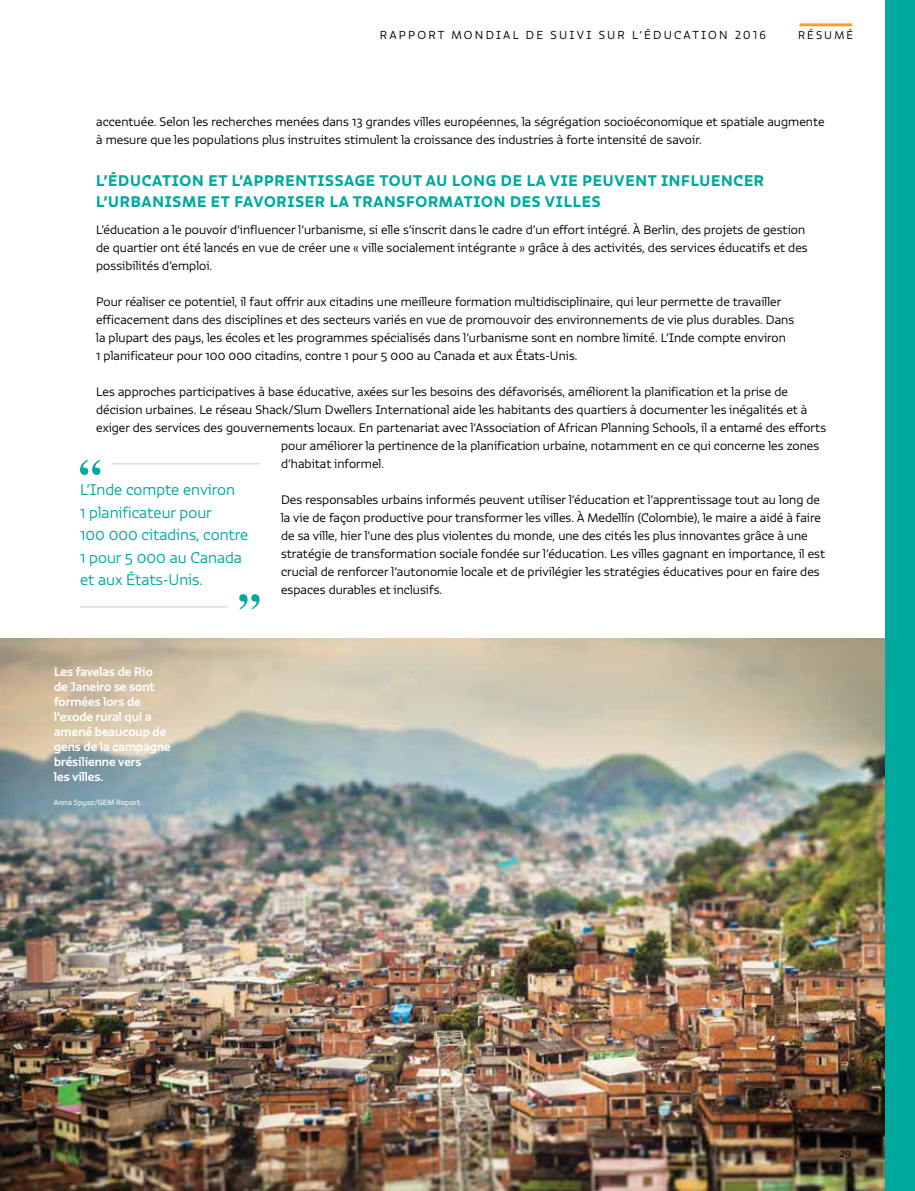
<style>
.page{position:relative;width:915px;height:1191px;background:#fff}
.page>*{position:absolute;margin:0;border:0;box-sizing:border-box;transform-origin:0 0}
.t1{font:15px/21px "Vita Std Bld";letter-spacing:.05em;color:#00a99d}
.t2{font:300 15px/22.5px "Vita Std";color:#00a99d}
.t3{font:300 12px/18px "Vita Std";letter-spacing:.005em;color:#000}
.t4{font:500 12px/15px "Vita Std";color:#fff}
.t5{font:300 11.25px "Vita Std";letter-spacing:.2em;color:#000}
.t6{font:300 10.8px "Vita Std";letter-spacing:.2em;color:#000}
.t7{font:300 10.5px "Vita Std";color:#000}
.t8{font:500 7.5px "Vita Std";color:#fff}
</style>
<div class="page">
<hr style="left:799px;top:23px;width:52px;height:3px;background:#f99d34">
<img style="left:0;top:638px;width:884px;height:553px">
<div style="left:884px;top:0;width:30px;height:1191px;background:#00a99d"></div>
<hr style="left:112px;top:463px;width:147px;height:1px;background:#dfdcdb">
<hr style="left:80px;top:606px;width:147px;height:1px;background:#dfdcdb">
<svg style="left:80px;top:460px;width:20px;height:15px"></svg>
<svg style="left:239px;top:594px;width:20px;height:15px"></svg>
<p class="t5" style="left:380px;top:28px;width:387px">RAPPORT MONDIAL DE SUIVI SUR L’ÉDUCATION 2016</p>
<p class="t6" style="left:797px;top:28px;width:57px">RÉSUMÉ</p>
<p class="t3" style="left:96px;top:113px;width:729px">accentuée. Selon les recherches menées dans 13 grandes villes européennes, la ségrégation socioéconomique et spatiale augmente à mesure que les populations plus instruites stimulent la croissance des industries à forte intensité de savoir.</p>
<p class="t1" style="left:96px;top:170px;width:669px">L’ÉDUCATION ET L’APPRENTISSAGE TOUT AU LONG DE LA VIE PEUVENT INFLUENCER<br>L’URBANISME ET FAVORISER LA TRANSFORMATION DES VILLES</p>
<p class="t3" style="left:96px;top:221px;width:712px">L’éducation a le pouvoir d’influencer l’urbanisme, si elle s’inscrit dans le cadre d’un effort intégré. À Berlin, des projets de gestion de quartier ont été lancés en vue de créer une « ville socialement intégrante » grâce à des activités, des services éducatifs et des possibilités d’emploi.</p>
<p class="t3" style="left:96px;top:293px;width:699px">Pour réaliser ce potentiel, il faut offrir aux citadins une meilleure formation multidisciplinaire, qui leur permette de travailler efficacement dans des disciplines et des secteurs variés en vue de promouvoir des environnements de vie plus durables. Dans la plupart des pays, les écoles et les programmes spécialisés dans l’urbanisme sont en nombre limité. L’Inde compte environ<br>1 planificateur pour 100 000 citadins, contre 1 pour 5 000 au Canada et aux États-Unis.</p>
<p class="t3" style="left:96px;top:383px;width:693px">Les approches participatives à base éducative, axées sur les besoins des défavorisés, améliorent la planification et la prise de</p>
<p class="t3" style="left:96px;top:401px;width:711px">décision urbaines. Le réseau Shack/Slum Dwellers International aide les habitants des quartiers à documenter les inégalités et à</p>
<p class="t3" style="left:96px;top:419px;width:731px">exiger des services des gouvernements locaux. En partenariat avec l’Association of African Planning Schools, il a entamé des efforts</p>
<p class="t3" style="left:281px;top:437px;width:539px">pour améliorer la pertinence de la planification urbaine, notamment en ce qui concerne les zones</p>
<p class="t3" style="left:281px;top:455px;width:104px">d’habitat informel.</p>
<p class="t3" style="left:281px;top:491px;width:545px">Des responsables urbains informés peuvent utiliser l’éducation et l’apprentissage tout au long de la vie de façon productive pour transformer les villes. À Medellín (Colombie), le maire a aidé à faire de sa ville, hier l’une des plus violentes du monde, une des cités les plus innovantes grâce à une stratégie de transformation sociale fondée sur l’éducation. Les villes gagnant en importance, il est crucial de renforcer l’autonomie locale et de privilégier les stratégies éducatives pour en faire des espaces durables et inclusifs.</p>
<p class="t2" style="left:80px;top:478px;width:170px">L’Inde compte environ<br>1 planificateur pour<br>100 000 citadins, contre<br>1 pour 5 000 au Canada et aux États-Unis.</p>
<p class="t4" style="left:54px;top:664px;width:118px">Les favelas de Rio<br>de Janeiro se sont formées lors de l’exode rural qui a amené beaucoup de gens de la campagne brésilienne vers<br>les villes.</p>
<p class="t8" style="left:54px;top:797px;width:88px">Anna Spysz/GEM Report</p>
<p class="t7" style="left:839px;top:1146px;width:13px">29</p>
</div>
